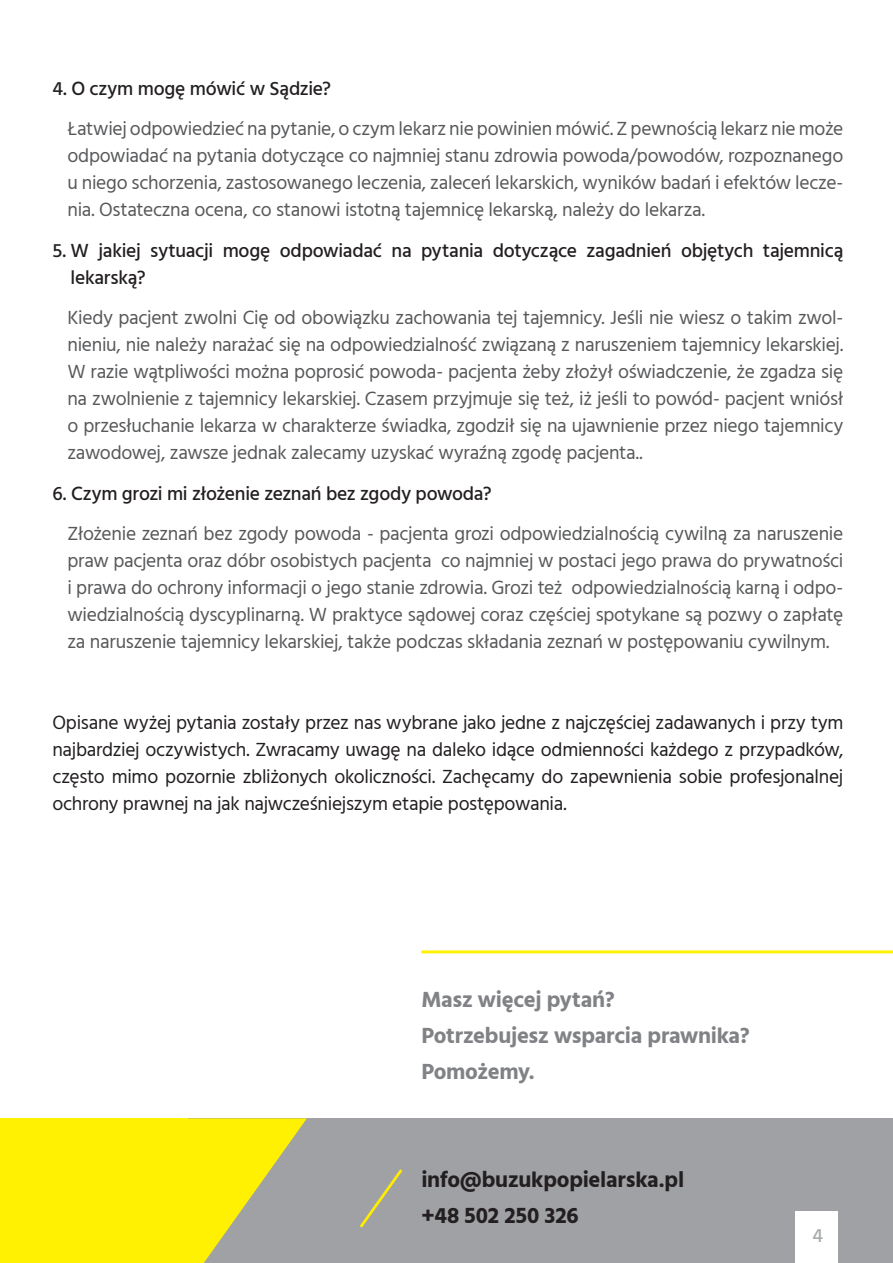
<style>
.page{position:relative;width:893px;height:1263px;background:#fff}
.page>*{position:absolute;margin:0;border:0;box-sizing:border-box;transform-origin:0 0}
.Styl_akapitowy_1{font:700 22.5px "Hind";letter-spacing:-.01em;color:#808285}
.Styl_akapitowy_1-2{font:700 22.5px/36px "Hind";letter-spacing:-.01em;color:#231f20}
.Styl_akapitowy_1-3{font:19.5px/27px "Hind";letter-spacing:-.015em;color:#57585a;text-align:justify}
.Styl_akapitowy_1-4{font:19.5px/27px "Hind";letter-spacing:-.015em;color:#231f20;text-align:justify}
.Styl_akapitowy_1-5{font:500 19.5px/27px "Hind";letter-spacing:-.015em;color:#231f20}
.Styl_akapitowy_1-6{font:500 19.5px "Hind";color:#a8abab}
</style>
<div class="page">
<div style="left:0;top:1118px;width:893px;height:145px;background:#a0a1a5"></div>
<hr style="left:421px;top:950px;width:472px;height:3px;background:#fff101">
<svg style="left:360px;top:1169px;width:42px;height:58px"></svg>
<div style="left:0;top:1118px;width:187px;height:145px;background:#fff101"></div>
<svg style="left:187px;top:1118px;width:120px;height:145px"></svg>
<div style="left:795px;top:1212px;width:42px;height:51px;background:#fff"></div>
<p class="Styl_akapitowy_1-5" style="left:52px;top:76px;width:280px">4. O czym mogę mówić w Sądzie?</p>
<p class="Styl_akapitowy_1-3" style="left:67px;top:116px;width:777px">Łatwiej odpowiedzieć na pytanie, o czym lekarz nie powinien mówić. Z pewnością lekarz nie może odpowiadać na pytania dotyczące co najmniej stanu zdrowia powoda/powodów, rozpoznanego u niego schorzenia, zastosowanego leczenia, zaleceń lekarskich, wyników badań i efektów lecze&shy;nia. Ostateczna ocena, co stanowi istotną tajemnicę lekarską, należy do lekarza.</p>
<p class="Styl_akapitowy_1-5" style="left:71px;top:238px;width:774px;text-indent:-18px">5. W jakiej sytuacji mogę odpowiadać na pytania dotyczące zagadnień objętych tajemnicą lekarską?</p>
<p class="Styl_akapitowy_1-3" style="left:67px;top:305px;width:777px">Kiedy pacjent zwolni Cię od obowiązku zachowania tej tajemnicy. Jeśli nie wiesz o takim zwol&shy;nieniu, nie należy narażać się na odpowiedzialność związaną z naruszeniem tajemnicy lekarskiej.<br>W razie wątpliwości można poprosić powoda- pacjenta żeby złożył oświadczenie, że zgadza się na zwolnienie z tajemnicy lekarskiej. Czasem przyjmuje się też, iż jeśli to powód- pacjent wniósł o przesłuchanie lekarza w charakterze świadka, zgodził się na ujawnienie przez niego tajemnicy zawodowej, zawsze jednak zalecamy uzyskać wyraźną zgodę pacjenta..</p>
<p class="Styl_akapitowy_1-5" style="left:52px;top:481px;width:441px">6. Czym grozi mi złożenie zeznań bez zgody powoda?</p>
<p class="Styl_akapitowy_1-3" style="left:67px;top:521px;width:777px">Złożenie zeznań bez zgody powoda - pacjenta grozi odpowiedzialnością cywilną za naruszenie praw pacjenta oraz dóbr osobistych pacjenta co najmniej w postaci jego prawa do prywatności i prawa do ochrony informacji o jego stanie zdrowia. Grozi też odpowiedzialnością karną i odpo&shy;wiedzialnością dyscyplinarną. W praktyce sądowej coraz częściej spotykane są pozwy o zapłatę za naruszenie tajemnicy lekarskiej, także podczas składania zeznań w postępowaniu cywilnym.</p>
<p class="Styl_akapitowy_1-4" style="left:52px;top:710px;width:792px">Opisane wyżej pytania zostały przez nas wybrane jako jedne z najczęściej zadawanych i przy tym najbardziej oczywistych. Zwracamy uwagę na daleko idące odmienności każdego z przypadków, często mimo pozornie zbliżonych okoliczności. Zachęcamy do zapewnienia sobie profesjonalnej ochrony prawnej na jak najwcześniejszym etapie postępowania.</p>
<p class="Styl_akapitowy_1" style="left:421px;top:986px;width:195px">Masz więcej pytań?</p>
<p class="Styl_akapitowy_1" style="left:421px;top:1022px;width:330px">Potrzebujesz wsparcia prawnika?</p>
<p class="Styl_akapitowy_1" style="left:421px;top:1058px;width:115px">Pomożemy.</p>
<p class="Styl_akapitowy_1-2" style="left:421px;top:1161px;width:264px">info@buzukpopielarska.pl +48 502 250 326</p>
<p class="Styl_akapitowy_1-6" style="left:812px;top:1222px;width:12px">4</p>
</div>
